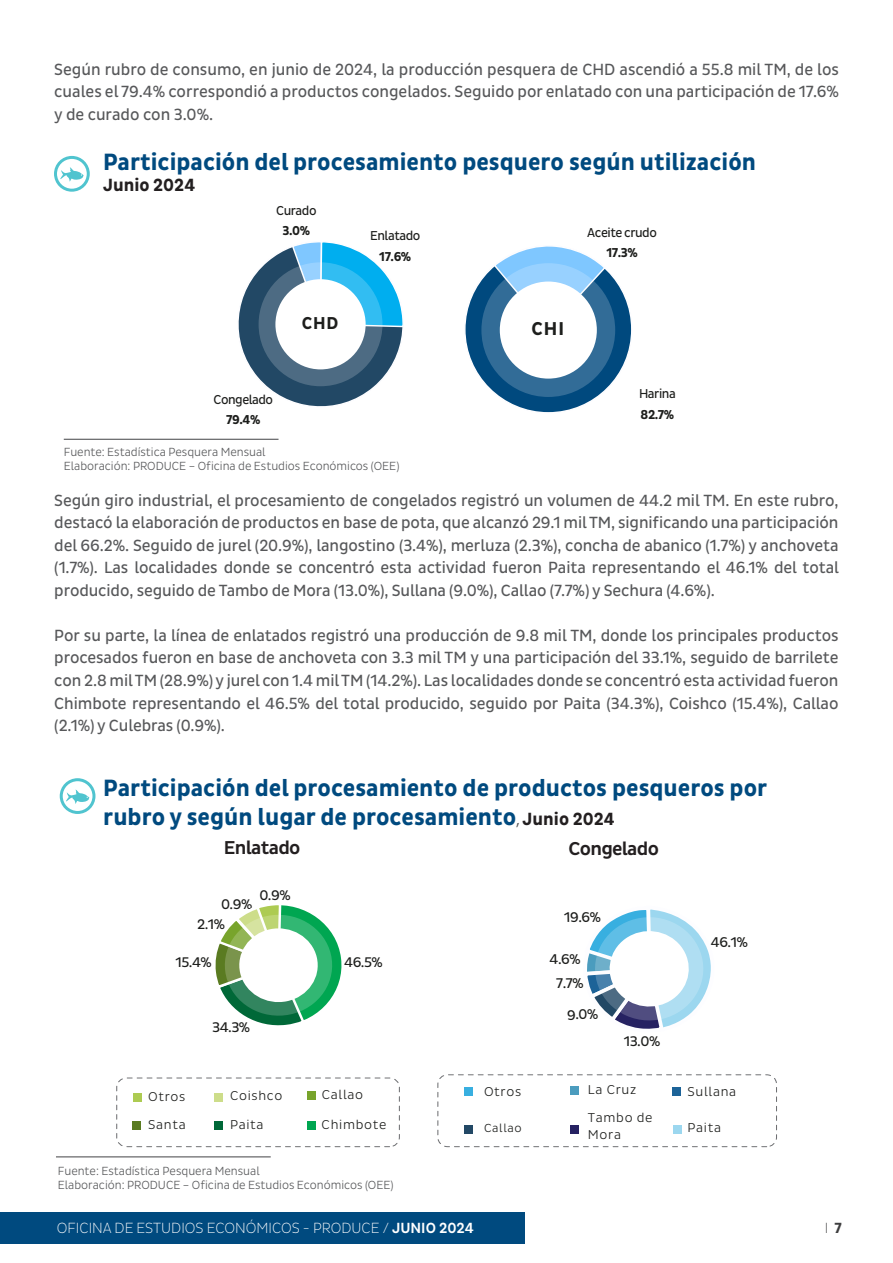
<style>
.page{position:relative;width:893px;height:1263px;background:#fff}
.page>*{position:absolute;margin:0;border:0;box-sizing:border-box;transform-origin:0 0}
.t1{font:700 24px "Pluto Sans Cond";color:#004a7f}
.t2{font:500 19.05px "Pluto Sans Cond";letter-spacing:-.035em;color:#231f20;scale:1.04 1}
.t3{font:700 18.9px "Pluto Sans Cond";color:#1d1e1c}
.t4{font:700 18px "Pluto Sans Cond";color:#231f20}
.t5{font:700 17.55px "Pluto Sans Cond";color:#1d1e1c}
.t6{font:16.5px/22.5px "Pluto Sans Cond";letter-spacing:-.005em;color:#57585a;text-align:justify}
.t7{font:300 15px "Pluto Sans Cond Ex";color:#fff}
.t8{font:300 15px "Pluto Sans Cond Ex";color:#3e3e3f}
.t9{font:14.25px "Pluto Sans Cond";letter-spacing:-.035em;color:#1d1e1c;scale:1.04 1}
.t10{font:13.2px/20.4px "Pluto Sans Cond";letter-spacing:-.035em;color:#1d1e1c;text-align:center}
.t11{font:300 13.05px/16.5px "Pluto Sans Cond";letter-spacing:.05em;color:#1d1e1c;scale:1.04 1}
.t12{font:300 12px "Pluto Sans Cond";color:#57585a}
.t13{font:300 11.85px "Pluto Sans Cond";letter-spacing:.05em;color:#1d1e1c;scale:1.04 1}
.s1{font-weight:700}
.s2{font-family:"Myriad Pro";font-weight:400;font-stretch:condensed;font-size:18px;color:#57585a}
.s3{font-size:18px;color:#231f20}
.s4{font-family:"Pluto Sans Cond";font-weight:500}
.s5{font-family:"Pluto Sans Cond";font-weight:700}
</style>
<div class="page">
<div style="left:0;top:1212px;width:525px;height:32px;background:#004a7f"></div>
<div style="left:465px;top:246px;width:167px;height:167px;background:#00497e;border-radius:50%"></div>
<svg style="left:493px;top:246px;width:114px;height:50px"></svg>
<svg style="left:481px;top:263px;width:134px;height:134px;background:#5389b3"></svg>
<div style="left:502px;top:284px;width:93px;height:92px;background:#fff;border-radius:50%"></div>
<div style="left:500px;top:282px;width:97px;height:97px;border:4px solid #fff;border-radius:50%"></div>
<svg style="left:238px;top:242px;width:165px;height:165px"></svg>
<svg style="left:259px;top:262px;width:123px;height:124px;background:#568dac"></svg>
<div style="left:278px;top:281px;width:85px;height:86px;background:#fff;border-radius:50%"></div>
<div style="left:275px;top:279px;width:91px;height:90px;border:4px solid #fff;border-radius:50%"></div>
<div style="left:54px;top:156px;width:36px;height:36px;border:3px solid #50c4cf;border-radius:50%"></div>
<svg style="left:60px;top:167px;width:24px;height:15px"></svg>
<hr style="left:64px;top:439px;width:215px;height:1px;background:#57585a">
<hr style="left:56px;top:1156px;width:215px;height:1px;background:#57585a">
<div style="left:116px;top:1077px;width:284px;height:70px;border:1px dashed #6d6e71;border-radius:10px"></div>
<div style="left:437px;top:1074px;width:340px;height:73px;border:1px dashed #6d6e71;border-radius:10px"></div>
<div style="left:214px;top:1093px;width:9px;height:8px;background:#cddd8a"></div>
<div style="left:132px;top:1121px;width:8px;height:8px;background:#5a7b21"></div>
<div style="left:133px;top:1093px;width:9px;height:8px;background:#adcb52"></div>
<div style="left:308px;top:1091px;width:8px;height:8px;background:#78a42c"></div>
<div style="left:215px;top:1121px;width:8px;height:8px;background:#006838"></div>
<div style="left:308px;top:1121px;width:8px;height:8px;background:#00a651"></div>
<div style="left:673px;top:1125px;width:9px;height:8px;background:#9cd7ef"></div>
<div style="left:672px;top:1087px;width:9px;height:9px;background:#1c6398"></div>
<div style="left:464px;top:1087px;width:9px;height:9px;background:#38afe0"></div>
<div style="left:570px;top:1086px;width:9px;height:8px;background:#4b9cbe"></div>
<div style="left:464px;top:1125px;width:9px;height:8px;background:#224865"></div>
<div style="left:570px;top:1125px;width:9px;height:8px;background:#262262"></div>
<svg style="left:587px;top:909px;width:124px;height:120px"></svg>
<svg style="left:215px;top:905px;width:127px;height:121px"></svg>
<div style="left:60px;top:778px;width:35px;height:36px;border:3px solid #50c4cf;border-radius:50%"></div>
<svg style="left:66px;top:789px;width:23px;height:15px"></svg>
<p class="t6" style="left:54px;top:58px;width:786px">Según rubro de consumo, en junio de 2024, la producción pesquera de CHD ascendió a 55.8 mil TM, de los cuales el 79.4% correspondió a productos congelados. Seguido por enlatado con una participación de 17.6% y de curado con 3.0%.</p>
<p class="t1" style="left:103px;top:148px;width:654px">Participación del procesamiento pesquero según utilización</p>
<p class="t4" style="left:103px;top:175px;width:94px">Junio 2024</p>
<p class="t10" style="left:276px;top:200px;width:42px">Curado<br><span class="s1">3.0%</span></p>
<p class="t10" style="left:213px;top:389px;width:61px">Congelado<br><span class="s1">79.4%</span></p>
<p class="t5" style="left:302px;top:313px;width:38px">CHD</p>
<p class="t10" style="left:370px;top:226px;width:52px">Enlatado<br><span class="s1">17.6%</span></p>
<p class="t12" style="left:64px;top:445px;width:203px">Fuente: Estadística Pesquera Mensual</p>
<p class="t12" style="left:64px;top:459px;width:337px">Elaboración: PRODUCE – Oficina de Estudios Económicos (OEE)</p>
<p class="t10" style="left:587px;top:222px;width:71px">Aceite crudo<br><span class="s1">17.3%</span></p>
<p class="t3" style="left:532px;top:318px;width:34px">CHI</p>
<p class="t10" style="left:639px;top:384px;width:38px;text-align:left">Harina<br><span class="s1">82.7%</span></p>
<p class="t6" style="left:54px;top:489px;width:786px">Según giro industrial, el procesamiento de congelados registró un volumen de 44.2 mil TM. En este rubro, destacó la elaboración de productos en base de pota, que alcanzó 29.1 mil TM, significando una participación del 66.2%. Seguido de jurel (20.9%), langostino (3.4%), merluza (2.3%), concha de abanico (1.7%) y anchoveta (1.7%). Las localidades donde se concentró esta actividad fueron Paita representando el 46.1% del total producido, seguido de Tambo de Mora (13.0%), Sullana (9.0%), Callao (7.7%) y Sechura (4.6%).</p>
<p class="t6" style="left:54px;top:624px;width:786px">Por su parte, la línea de enlatados registró una producción de 9.8 mil TM, donde los principales productos procesados fueron en base de anchoveta con 3.3 mil TM y una participación del 33.1%, seguido de barrilete con 2.8 mil TM (28.9%) y jurel con 1.4 mil TM (14.2%). Las localidades donde se concentró esta actividad fueron Chimbote representando el 46.5% del total producido, seguido por Paita (34.3%), Coishco (15.4%), Callao (2.1%) y Culebras (0.9%).</p>
<p class="t1" style="left:103px;top:774px;width:666px">Participación del procesamiento de productos pesqueros por</p>
<p class="t1" style="left:103px;top:803px;width:513px">rubro y según lugar de procesamiento<span class="s2">,</span> <span class="s3">Junio 2024</span></p>
<p class="t2" style="left:224px;top:837px;width:75px">Enlatado</p>
<p class="t2" style="left:568px;top:837px;width:89px">Congelado</p>
<p class="t9" style="left:221px;top:896px;width:32px">0.9%</p>
<p class="t9" style="left:259px;top:887px;width:32px">0.9%</p>
<p class="t9" style="left:197px;top:916px;width:28px">2.1%</p>
<p class="t9" style="left:176px;top:954px;width:36px">15.4%</p>
<p class="t9" style="left:344px;top:954px;width:39px">46.5%</p>
<p class="t9" style="left:212px;top:1019px;width:38px">34.3%</p>
<p class="t9" style="left:564px;top:909px;width:37px;rotate:-1deg">19.6%</p>
<p class="t9" style="left:549px;top:951px;width:31px;rotate:-1deg">4.6%</p>
<p class="t9" style="left:556px;top:975px;width:28px;rotate:-1deg">7.7%</p>
<p class="t9" style="left:567px;top:1007px;width:32px;rotate:-1deg">9.0%</p>
<p class="t9" style="left:624px;top:1033px;width:37px">13.0%</p>
<p class="t11" style="left:588px;top:1082px;width:48px">La Cruz</p>
<p class="t11" style="left:484px;top:1083px;width:37px">Otros</p>
<p class="t11" style="left:148px;top:1089px;width:37px">Otros</p>
<p class="t11" style="left:230px;top:1087px;width:52px">Coishco</p>
<p class="t11" style="left:322px;top:1087px;width:41px">Callao</p>
<p class="t11" style="left:148px;top:1117px;width:38px">Santa</p>
<p class="t11" style="left:230px;top:1117px;width:34px">Paita</p>
<p class="t13" style="left:484px;top:1121px;width:38px">Callao</p>
<p class="t11" style="left:588px;top:1110px;width:64px">Tambo de<br>Mora</p>
<p class="t11" style="left:322px;top:1117px;width:64px">Chimbote</p>
<p class="t12" style="left:58px;top:1164px;width:203px">Fuente: Estadística Pesquera Mensual</p>
<p class="t12" style="left:58px;top:1178px;width:337px">Elaboración: PRODUCE – Oficina de Estudios Económicos (OEE)</p>
<p class="t9" style="left:711px;top:934px;width:37px;rotate:-1deg">46.1%</p>
<p class="t11" style="left:687px;top:1083px;width:48px">Sullana</p>
<p class="t11" style="left:687px;top:1119px;width:34px">Paita</p>
<p class="t7" style="left:57px;top:1220px;width:419px">OFICINA DE ESTUDIOS ECONÓMICOS - PRODUCE / <span class="s4">JUNIO 2024</span></p>
<p class="t8" style="left:825px;top:1220px;width:19px">I <span class="s5">7</span></p>
</div>
